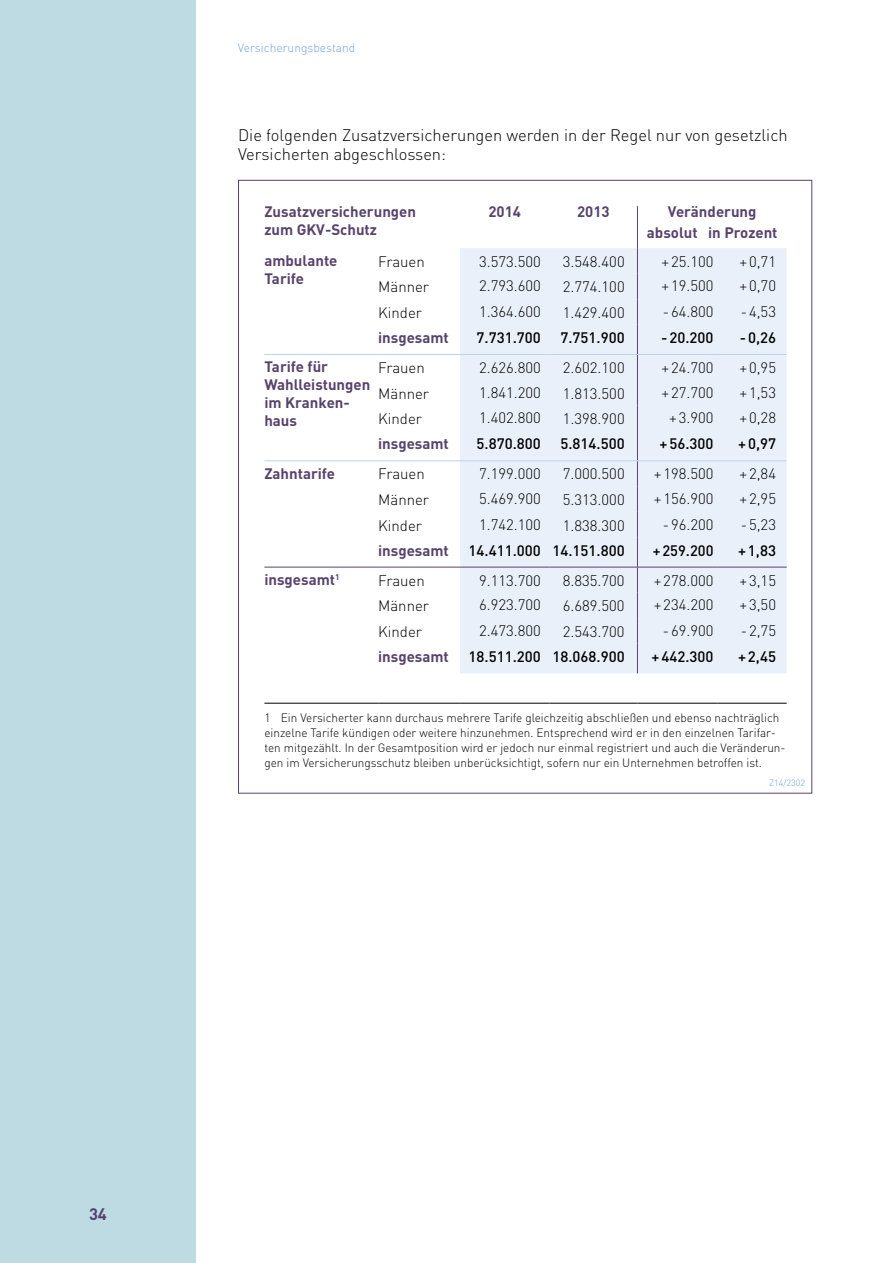
<style>
.page{position:relative;width:893px;height:1263px;background:#fff}
.page>*{position:absolute;margin:0;border:0;box-sizing:border-box;transform-origin:0 0}
.t1{font:300 16.5px/19.5px "DIN";color:#000}
.t2{font:700 16.5px "DINOT";color:#58436d}
.t3{font:300 15px "DIN";color:#000}
.t4{font:700 15px/18px "DINOT";color:#58436d}
.t5{font:500 15px "DINOT";color:#000}
.t6{font:300 12px/15px "DIN";color:#000}
.t7{font:300 12px "DIN";color:#6ca6db}
.t8{font:300 9px "DIN";color:#6ca6db}
</style>
<div class="page">
<div style="left:0;top:0;width:196px;height:1263px;background:#bedbe4"></div>
<div style="left:460px;top:248px;width:327px;height:425px;background:#eaf0fa"></div>
<hr style="left:637px;top:206px;width:1px;height:42px;background:#58436d">
<hr style="left:264px;top:460px;width:114px;height:1px;background:#bcd2ee">
<hr style="left:264px;top:354px;width:114px;height:1px;background:#bcd2ee">
<hr style="left:264px;top:567px;width:114px;height:1px;background:#58436d">
<hr style="left:378px;top:460px;width:82px;height:1px;background:#bcd2ee">
<hr style="left:378px;top:567px;width:82px;height:1px;background:#58436d">
<hr style="left:637px;top:537px;width:1px;height:30px;background:#58436d">
<svg style="left:637px;top:568px;width:1px;height:105px"></svg>
<hr style="left:378px;top:354px;width:82px;height:1px;background:#bcd2ee">
<hr style="left:460px;top:354px;width:89px;height:1px;background:#bcd2ee">
<hr style="left:549px;top:354px;width:88px;height:1px;background:#bcd2ee">
<hr style="left:637px;top:354px;width:81px;height:1px;background:#bcd2ee">
<hr style="left:718px;top:354px;width:69px;height:1px;background:#bcd2ee">
<svg style="left:637px;top:248px;width:1px;height:289px"></svg>
<hr style="left:460px;top:460px;width:89px;height:1px;background:#bcd2ee">
<hr style="left:549px;top:460px;width:88px;height:1px;background:#bcd2ee">
<hr style="left:637px;top:460px;width:81px;height:1px;background:#bcd2ee">
<hr style="left:718px;top:460px;width:69px;height:1px;background:#bcd2ee">
<hr style="left:460px;top:567px;width:89px;height:1px;background:#58436d">
<hr style="left:549px;top:567px;width:88px;height:1px;background:#58436d">
<hr style="left:637px;top:567px;width:81px;height:1px;background:#58436d">
<hr style="left:718px;top:567px;width:69px;height:1px;background:#58436d">
<hr style="left:264px;top:703px;width:114px;height:1px;background:#000">
<hr style="left:378px;top:703px;width:82px;height:1px;background:#000">
<hr style="left:460px;top:703px;width:89px;height:1px;background:#000">
<hr style="left:549px;top:703px;width:88px;height:1px;background:#000">
<hr style="left:637px;top:703px;width:81px;height:1px;background:#000">
<hr style="left:718px;top:703px;width:69px;height:1px;background:#000">
<p class="t7" style="left:238px;top:40px;width:119px">Versicherungsbestand</p>
<p class="t1" style="left:238px;top:125px;width:551px">Die folgenden Zusatzversicherungen werden in der Regel nur von gesetzlich<br>Versicherten abgeschlossen:</p>
<p class="t4" style="left:264px;top:202px;width:153px">Zusatzversicherungen zum GKV-Schutz</p>
<p class="t4" style="left:488px;top:202px;width:34px">2014</p>
<p class="t4" style="left:577px;top:202px;width:34px">2013</p>
<p class="t4" style="left:647px;top:200px;width:132px;line-height:21px;text-align:center">Veränderung absolut in Prozent</p>
<p class="t4" style="left:264px;top:251px;width:75px">ambulante<br>Tarife</p>
<p class="t3" style="left:378px;top:252px;width:48px">Frauen</p>
<p class="t3" style="left:479px;top:252px;width:63px">3.573.500</p>
<p class="t3" style="left:563px;top:252px;width:63px">3.548.400</p>
<p class="t3" style="left:661px;top:252px;width:54px">+25.100</p>
<p class="t3" style="left:739px;top:252px;width:38px">+0,71</p>
<p class="t3" style="left:378px;top:278px;width:52px">Männer</p>
<p class="t3" style="left:479px;top:277px;width:63px">2.793.600</p>
<p class="t3" style="left:563px;top:278px;width:63px">2.774.100</p>
<p class="t3" style="left:661px;top:277px;width:54px">+19.500</p>
<p class="t3" style="left:739px;top:277px;width:38px">+0,70</p>
<p class="t3" style="left:378px;top:303px;width:45px">Kinder</p>
<p class="t3" style="left:479px;top:302px;width:63px">1.364.600</p>
<p class="t3" style="left:563px;top:303px;width:63px">1.429.400</p>
<p class="t3" style="left:663px;top:302px;width:52px">-64.800</p>
<p class="t3" style="left:741px;top:302px;width:37px">-4,53</p>
<p class="t4" style="left:378px;top:328px;width:72px">insgesamt</p>
<p class="t5" style="left:477px;top:328px;width:66px">7.731.700</p>
<p class="t5" style="left:560px;top:328px;width:66px">7.751.900</p>
<p class="t5" style="left:661px;top:328px;width:54px">-20.200</p>
<p class="t5" style="left:740px;top:328px;width:38px">-0,26</p>
<p class="t4" style="left:264px;top:357px;width:107px">Tarife für<br>Wahlleistungen im Kranken&shy;haus</p>
<p class="t3" style="left:378px;top:358px;width:48px">Frauen</p>
<p class="t3" style="left:479px;top:358px;width:63px">2.626.800</p>
<p class="t3" style="left:563px;top:358px;width:63px">2.602.100</p>
<p class="t3" style="left:661px;top:358px;width:54px">+24.700</p>
<p class="t3" style="left:739px;top:358px;width:38px">+0,95</p>
<p class="t3" style="left:378px;top:384px;width:52px">Männer</p>
<p class="t3" style="left:479px;top:383px;width:63px">1.841.200</p>
<p class="t3" style="left:563px;top:384px;width:63px">1.813.500</p>
<p class="t3" style="left:661px;top:383px;width:54px">+27.700</p>
<p class="t3" style="left:739px;top:383px;width:38px">+1,53</p>
<p class="t3" style="left:378px;top:410px;width:45px">Kinder</p>
<p class="t3" style="left:479px;top:409px;width:63px">1.402.800</p>
<p class="t3" style="left:563px;top:410px;width:63px">1.398.900</p>
<p class="t3" style="left:669px;top:409px;width:46px">+3.900</p>
<p class="t3" style="left:739px;top:409px;width:38px">+0,28</p>
<p class="t4" style="left:378px;top:434px;width:72px">insgesamt</p>
<p class="t5" style="left:477px;top:434px;width:66px">5.870.800</p>
<p class="t5" style="left:560px;top:434px;width:66px">5.814.500</p>
<p class="t5" style="left:659px;top:434px;width:56px">+56.300</p>
<p class="t5" style="left:738px;top:434px;width:39px">+0,97</p>
<p class="t4" style="left:264px;top:464px;width:72px">Zahntarife</p>
<p class="t3" style="left:378px;top:465px;width:48px">Frauen</p>
<p class="t3" style="left:479px;top:465px;width:63px">7.199.000</p>
<p class="t3" style="left:563px;top:465px;width:63px">7.000.500</p>
<p class="t3" style="left:654px;top:465px;width:61px">+198.500</p>
<p class="t3" style="left:739px;top:465px;width:38px">+2,84</p>
<p class="t3" style="left:378px;top:490px;width:52px">Männer</p>
<p class="t3" style="left:479px;top:489px;width:63px">5.469.900</p>
<p class="t3" style="left:563px;top:490px;width:63px">5.313.000</p>
<p class="t3" style="left:654px;top:489px;width:61px">+156.900</p>
<p class="t3" style="left:739px;top:489px;width:38px">+2,95</p>
<p class="t3" style="left:378px;top:516px;width:45px">Kinder</p>
<p class="t3" style="left:479px;top:515px;width:63px">1.742.100</p>
<p class="t3" style="left:563px;top:516px;width:63px">1.838.300</p>
<p class="t3" style="left:663px;top:515px;width:52px">-96.200</p>
<p class="t3" style="left:741px;top:515px;width:37px">-5,23</p>
<p class="t4" style="left:378px;top:541px;width:72px">insgesamt</p>
<p class="t5" style="left:469px;top:540px;width:158px">14.411.000 14.151.800</p>
<p class="t5" style="left:653px;top:540px;width:62px">+259.200</p>
<p class="t5" style="left:738px;top:540px;width:39px">+1,83</p>
<p class="t4" style="left:264px;top:570px;width:77px">insgesamt<sup>1</sup></p>
<p class="t3" style="left:378px;top:571px;width:48px">Frauen</p>
<p class="t3" style="left:479px;top:571px;width:63px">9.113.700</p>
<p class="t3" style="left:563px;top:571px;width:63px">8.835.700</p>
<p class="t3" style="left:654px;top:571px;width:61px">+278.000</p>
<p class="t3" style="left:739px;top:571px;width:38px">+3,15</p>
<p class="t3" style="left:378px;top:597px;width:52px">Männer</p>
<p class="t3" style="left:479px;top:596px;width:63px">6.923.700</p>
<p class="t3" style="left:563px;top:597px;width:63px">6.689.500</p>
<p class="t3" style="left:654px;top:596px;width:61px">+234.200</p>
<p class="t3" style="left:739px;top:596px;width:38px">+3,50</p>
<p class="t3" style="left:378px;top:622px;width:45px">Kinder</p>
<p class="t3" style="left:479px;top:621px;width:63px">2.473.800</p>
<p class="t3" style="left:563px;top:622px;width:63px">2.543.700</p>
<p class="t3" style="left:663px;top:621px;width:52px">-69.900</p>
<p class="t3" style="left:741px;top:621px;width:37px">-2,75</p>
<p class="t4" style="left:378px;top:647px;width:72px">insgesamt</p>
<p class="t5" style="left:469px;top:646px;width:158px">18.511.200 18.068.900</p>
<p class="t5" style="left:651px;top:646px;width:64px">+442.300</p>
<p class="t5" style="left:738px;top:646px;width:39px">+2,45</p>
<p class="t6" style="left:264px;top:710px;width:523px">1 Ein Versicherter kann durchaus mehrere Tarife gleichzeitig abschließen und ebenso nachträglich einzelne Tarife kündigen oder weitere hinzunehmen. Entsprechend wird er in den einzelnen Tarifar&shy;ten mitgezählt. In der Gesamtposition wird er jedoch nur einmal registriert und auch die Veränderun&shy;gen im Versicherungsschutz bleiben unberücksichtigt, sofern nur ein Unternehmen betroffen ist.</p>
<p class="t8" style="left:769px;top:778px;width:37px">Z14/2302</p>
<p class="t2" style="left:89px;top:1203px;width:19px">34</p>
</div>
